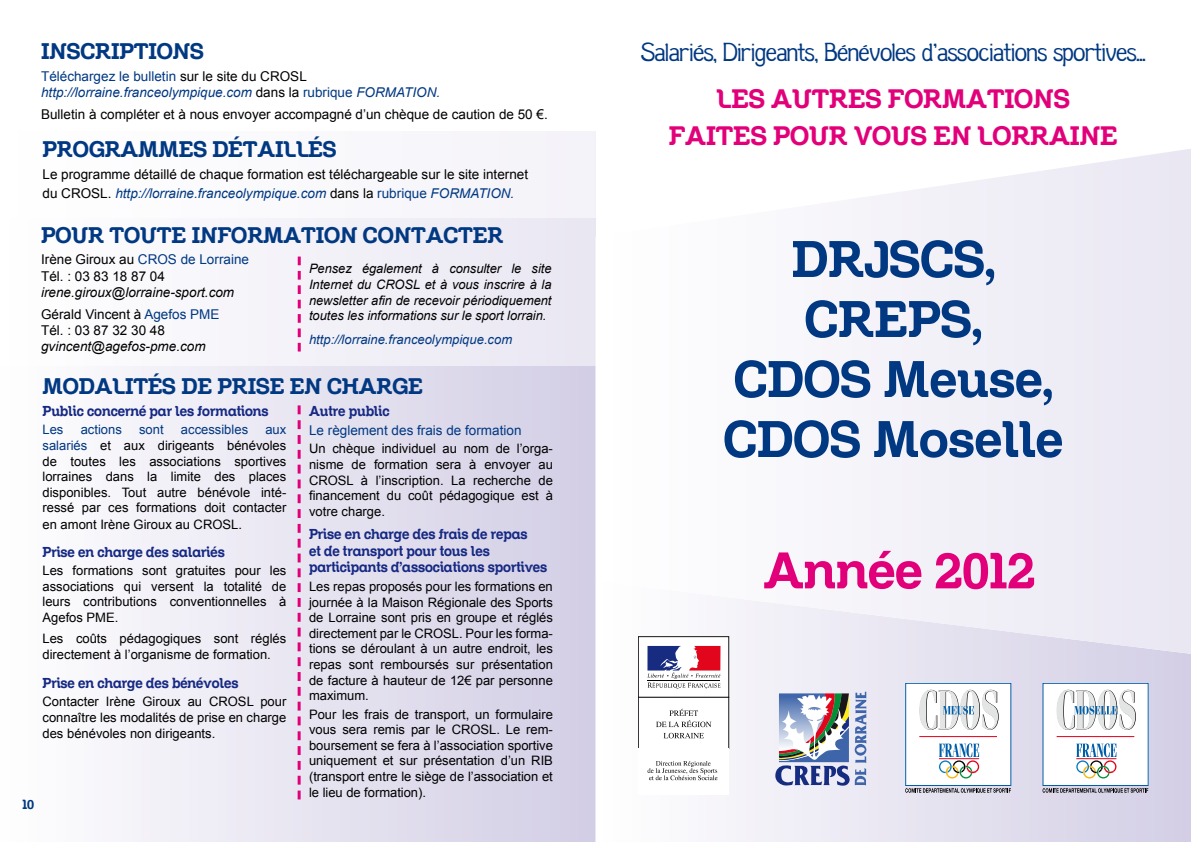
<style>
.page{position:relative;width:1191px;height:842px;background:#fff}
.page>*{position:absolute;margin:0;border:0;box-sizing:border-box;transform-origin:0 0}
.t1{font:50px/60px "Zil Semi Slab";color:#003882;text-align:center}
.t2{font:50px "Zil Semi Slab";color:#e2007a}
.t3{font:26px "Lecker";color:#003882}
.t4{font:26px/36.9px "Zil Semi Slab";color:#e2007a;text-align:center}
.t5{font:22px "Zil Semi Slab";color:#003882}
.t6{font:14px/16.8px "Zil Semi Slab";color:#162983;scale:.96 1}
.t7{font:13.5px/19.2px "Arial";color:#000}
.t8{font:italic 13.5px/16.2px "Arial";color:#003882}
.t9{font:italic 13.5px/21.9px "Arial";color:#000}
.t10{font:13.5px "Arial";color:#003882}
.t11{font:13px/15.6px "Arial";color:#000;text-align:justify}
.t12{font:italic 13px/15.6px "Arial";letter-spacing:-.005em;color:#000;text-align:justify}
.t13{font:italic 13px "Arial";color:#003882}
.t14{font:13px "Arial";color:#003882}
.t15{font:13px "Zil Semi Slab";color:#003882}
.s1{font-style:normal}
.s2{font-style:normal;color:#000}
.s3{font-style:italic;color:#003882}
.s4{color:#003882}
.s5{font-style:normal;color:#003882}
</style>
<div class="page">
<div style="left:0;top:366px;width:595px;height:476px;background:linear-gradient(to right,#fffeff,#d2cde5)"></div>
<div style="left:0;top:132px;width:595px;height:86px;background:#faf9fc"></div>
<div style="left:0;top:218px;width:595px;height:148px;background:#f4f3f9"></div>
<svg style="left:298px;top:405px;width:3px;height:394px"></svg>
<svg style="left:298px;top:257px;width:3px;height:94px"></svg>
<svg style="left:595px;top:654px;width:596px;height:188px"></svg>
<svg style="left:595px;top:149px;width:596px;height:505px"></svg>
<svg style="left:775px;top:692px;width:91px;height:94px"></svg>
<div style="left:638px;top:637px;width:90px;height:60px;background:#fff"></div>
<div style="left:638px;top:636px;width:91px;height:62px;border:1px solid #1a161a"></div>
<div style="left:638px;top:697px;width:90px;height:51px;background:#fff"></div>
<div style="left:638px;top:697px;width:91px;height:52px;border:1px solid #1a161a"></div>
<div style="left:638px;top:748px;width:90px;height:47px;background:#fff"></div>
<svg style="left:647px;top:646px;width:73px;height:43px"></svg>
<hr style="left:647px;top:680px;width:73px;height:1px;background:#000">
<svg style="left:656px;top:709px;width:55px;height:18px"></svg>
<svg style="left:663px;top:733px;width:41px;height:5px"></svg>
<svg style="left:647px;top:761px;width:70px;height:19px"></svg>
<div style="left:905px;top:683px;width:105px;height:102px;background:#fff"></div>
<div style="left:905px;top:683px;width:106px;height:103px;border:1px solid #005ea8"></div>
<svg style="left:939px;top:743px;width:41px;height:36px"></svg>
<hr style="left:919px;top:736px;width:78px;height:1px;background:#e2001a">
<svg style="left:919px;top:690px;width:79px;height:40px"></svg>
<svg style="left:905px;top:788px;width:106px;height:5px"></svg>
<div style="left:1043px;top:683px;width:105px;height:102px;background:#fff"></div>
<div style="left:1042px;top:683px;width:106px;height:103px;border:1px solid #005ea8"></div>
<svg style="left:1076px;top:743px;width:41px;height:36px"></svg>
<hr style="left:1056px;top:736px;width:78px;height:1px;background:#e2001a">
<svg style="left:1056px;top:690px;width:80px;height:40px"></svg>
<svg style="left:1042px;top:788px;width:106px;height:5px"></svg>
<h3 class="t5" style="left:41px;top:38px;width:164px">INSCRIPTIONS</h3>
<p class="t8" style="left:41px;top:68px;width:400px"><span class="s1">Téléchargez le bulletin</span> <span class="s2">sur le site du CROSL </span>http://lorraine.franceolympique.com <span class="s2">dans la</span> <span class="s1">rubrique</span> FORMATION.</p>
<p class="t7" style="left:41px;top:105px;width:508px">Bulletin à compléter et à nous envoyer accompagné d’un chèque de caution de 50 €.</p>
<h3 class="t5" style="left:43px;top:136px;width:295px">PROGRAMMES DÉTAILLÉS</h3>
<p class="t7" style="left:43px;top:165px;width:487px">Le programme détaillé de chaque formation est téléchargeable sur le site internet du CROSL. <span class="s3">http://lorraine.franceolympique.com</span> dans la <span class="s4">rubrique</span> <span class="s3">FORMATION.</span></p>
<h3 class="t5" style="left:41px;top:221px;width:464px">POUR TOUTE INFORMATION CONTACTER</h3>
<p class="t7" style="left:41px;top:252px;width:209px;line-height:16.2px">Irène Giroux au <span class="s4">CROS de Lorraine<br></span>Tél. : 03 83 18 87 04</p>
<p class="t9" style="left:41px;top:281px;width:194px">irene.giroux@lorraine-sport.com<br><span class="s1">Gérald Vincent à</span> <span class="s5">Agefos PME</span></p>
<p class="t7" style="left:41px;top:321px;width:125px">Tél. : 03 87 32 30 48</p>
<p class="t9" style="left:41px;top:336px;width:166px">gvincent@agefos-pme.com</p>
<p class="t12" style="left:309px;top:261px;width:244px">Pensez également à consulter le site Internet du CROSL et à vous inscrire à la newsletter afin de recevoir périodiquement toutes les informations sur le sport lorrain.</p>
<p class="t13" style="left:309px;top:331px;width:205px">http://lorraine.franceolympique.com</p>
<p class="t15" style="left:22px;top:797px;width:13px">10</p>
<h3 class="t5" style="left:43px;top:372px;width:382px">MODALITÉS DE PRISE EN CHARGE</h3>
<p class="t6" style="left:43px;top:402px;width:237px">Public concerné par les formations</p>
<p class="t14" style="left:43px;top:421px;width:22px">Les</p>
<p class="t14" style="left:81px;top:421px;width:43px">actions</p>
<p class="t14" style="left:139px;top:421px;width:26px">sont</p>
<p class="t14" style="left:181px;top:421px;width:69px">accessibles</p>
<p class="t11" style="left:43px;top:422px;width:245px;text-indent:223px"><span class="s4">aux salariés</span> et aux dirigeants bénévoles de toutes les associations sportives lorraines dans la limite des places disponibles. Tout autre bénévole inté&shy;ressé par ces formations doit contacter en amont Irène Giroux au CROSL.</p>
<p class="t6" style="left:43px;top:543px;width:191px">Prise en charge des salariés</p>
<p class="t11" style="left:43px;top:563px;width:245px">Les formations sont gratuites pour les associations qui versent la totalité de leurs contributions conventionnelles à Agefos PME.</p>
<p class="t11" style="left:43px;top:631px;width:245px;line-height:16.2px">Les coûts pédagogiques sont réglés directement à l’organisme de formation.</p>
<p class="t6" style="left:43px;top:674px;width:206px">Prise en charge des bénévoles</p>
<p class="t11" style="left:43px;top:694px;width:245px;line-height:15.9px">Contacter Irène Giroux au CROSL pour connaître les modalités de prise en charge des bénévoles non dirigeants.</p>
<p class="t6" style="left:309px;top:402px;width:85px">Autre public</p>
<p class="t10" style="left:309px;top:421px;width:214px">Le règlement des frais de formation</p>
<p class="t11" style="left:309px;top:441px;width:245px">Un chèque individuel au nom de l’orga&shy;nisme de formation sera à envoyer au CROSL à l’inscription. La recherche de financement du coût pédagogique est à votre charge.</p>
<p class="t6" style="left:309px;top:525px;width:250px">Prise en charge des frais de repas<br>et de transport pour tous les participants d’associations sportives</p>
<p class="t11" style="left:309px;top:579px;width:245px">Les repas proposés pour les formations en journée à la Maison Régionale des Sports de Lorraine sont pris en groupe et réglés directement par le CROSL. Pour les forma&shy;tions se déroulant à un autre endroit, les repas sont remboursés sur présentation de facture à hauteur de 12€ par personne maximum.</p>
<p class="t11" style="left:309px;top:706px;width:245px">Pour les frais de transport, un formulaire vous sera remis par le CROSL. Le rem&shy;boursement se fera à l’association sportive uniquement et sur présentation d’un RIB (transport entre le siège de l’association et le lieu de formation).</p>
<h2 class="t3" style="left:641px;top:39px;width:506px">Salariés, Dirigeants, Bénévoles d’associations sportives...</h2>
<h2 class="t4" style="left:669px;top:80px;width:450px">LES AUTRES FORMATIONS<br>FAITES POUR VOUS EN LORRAINE</h2>
<h1 class="t1" style="left:723px;top:229px;width:341px">DRJSCS,<br>CREPS,<br>CDOS Meuse,<br>CDOS Moselle</h1>
<h1 class="t2" style="left:763px;top:540px;width:273px">Année 2012</h1>
</div>
